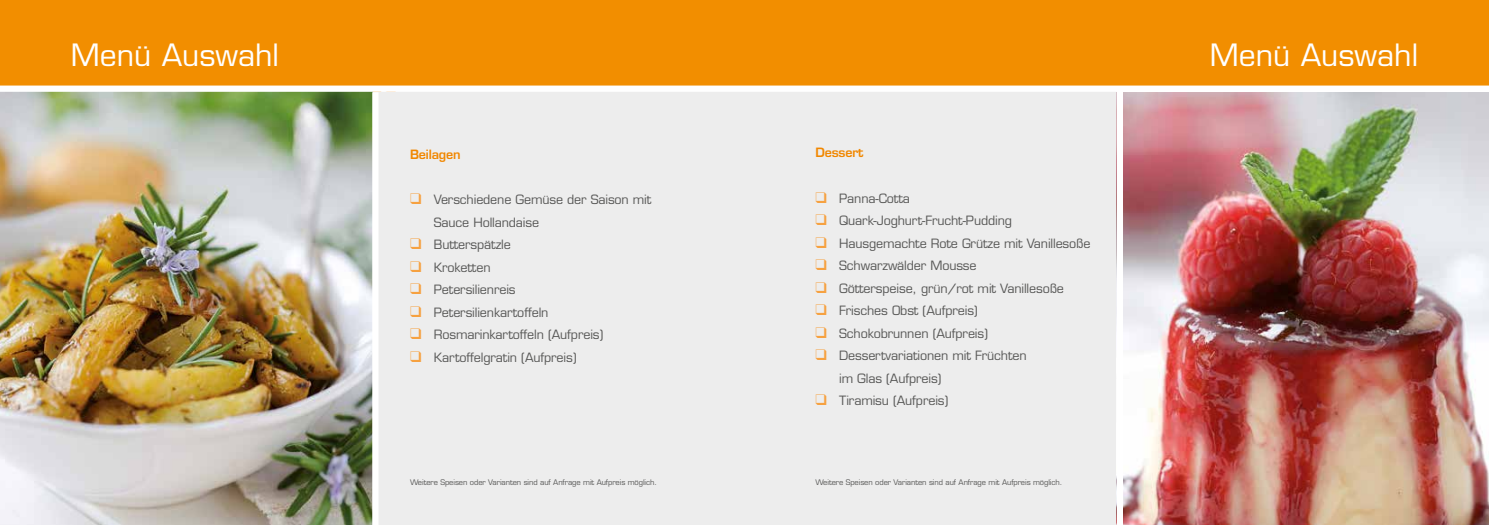
<style>
.page{position:relative;width:1489px;height:525px;background:#fff}
.page>*{position:absolute;margin:0;border:0;box-sizing:border-box;transform-origin:0 0}
.t1{font:30px "Eurostile LT Std";color:#fff}
.t2{font:12.5px/22.5px "Eurostile LT Std";letter-spacing:-.01em;color:#575756}
.t3{font:600 12.5px "Eurostile LT Std";letter-spacing:-.01em;color:#f18700}
.t4{font:7.5px "Eurostile LT Std";letter-spacing:-.01em;color:#575756}
.s1{color:#f6a140}
</style>
<div class="page">
<div style="left:372px;top:81px;width:744px;height:443px;background:#ededed"></div>
<div style="left:744px;top:0;width:744px;height:89px;background:#f28e00"></div>
<img style="left:0;top:92px;width:372px;height:432px">
<div style="left:0;top:0;width:744px;height:89px;background:#f28e00"></div>
<div style="left:0;top:85px;width:1488px;height:7px;background:#fff"></div>
<img style="left:1123px;top:92px;width:365px;height:432px">
<div style="left:372px;top:92px;width:6px;height:432px;background:#fff"></div>
<svg style="left:372px;top:85px;width:24px;height:7px"></svg>
<h1 class="t1" style="left:71px;top:37px;width:210px">Menü Auswahl</h1>
<h1 class="t1" style="left:1209px;top:37px;width:210px">Menü Auswahl</h1>
<p class="t3" style="left:410px;top:146px;width:52px">Beilagen</p>
<p class="t2" style="left:434px;top:188px;width:219px;text-indent:-24px"><span class="s1">❑</span> Verschiedene Gemüse der Saison mit<br>Sauce Hollandaise</p>
<p class="t2" style="left:410px;top:233px;width:102px"><span class="s1">❑</span> Butterspätzle</p>
<p class="t2" style="left:410px;top:256px;width:82px"><span class="s1">❑</span> Kroketten</p>
<p class="t2" style="left:410px;top:278px;width:107px"><span class="s1">❑</span> Petersilienreis</p>
<p class="t2" style="left:410px;top:301px;width:140px"><span class="s1">❑</span> Petersilienkartoffeln</p>
<p class="t2" style="left:410px;top:323px;width:195px"><span class="s1">❑</span> Rosmarinkartoffeln (Aufpreis)</p>
<p class="t2" style="left:410px;top:346px;width:168px"><span class="s1">❑</span> Kartoffelgratin (Aufpreis)</p>
<p class="t3" style="left:815px;top:145px;width:50px">Dessert</p>
<p class="t2" style="left:815px;top:187px;width:96px"><span class="s1">❑</span> Panna-Cotta</p>
<p class="t2" style="left:815px;top:209px;width:198px"><span class="s1">❑</span> Quark-Joghurt-Frucht-Pudding</p>
<p class="t2" style="left:815px;top:232px;width:276px"><span class="s1">❑</span> Hausgemachte Rote Grütze mit Vanillesoße</p>
<p class="t2" style="left:815px;top:254px;width:163px"><span class="s1">❑</span> Schwarzwälder Mousse</p>
<p class="t2" style="left:815px;top:277px;width:250px"><span class="s1">❑</span> Götterspeise, grün/rot mit Vanillesoße</p>
<p class="t2" style="left:815px;top:299px;width:164px"><span class="s1">❑</span> Frisches Obst (Aufpreis)</p>
<p class="t2" style="left:815px;top:322px;width:174px"><span class="s1">❑</span> Schokobrunnen (Aufpreis)</p>
<p class="t2" style="left:839px;top:344px;width:189px;text-indent:-24px"><span class="s1">❑</span> Dessertvariationen mit Früchten im Glas (Aufpreis)</p>
<p class="t2" style="left:815px;top:389px;width:134px"><span class="s1">❑</span> Tiramisu (Aufpreis)</p>
<p class="t4" style="left:410px;top:477px;width:248px">Weitere Speisen oder Varianten sind auf Anfrage mit Aufpreis möglich.</p>
<p class="t4" style="left:815px;top:477px;width:248px">Weitere Speisen oder Varianten sind auf Anfrage mit Aufpreis möglich.</p>
</div>
